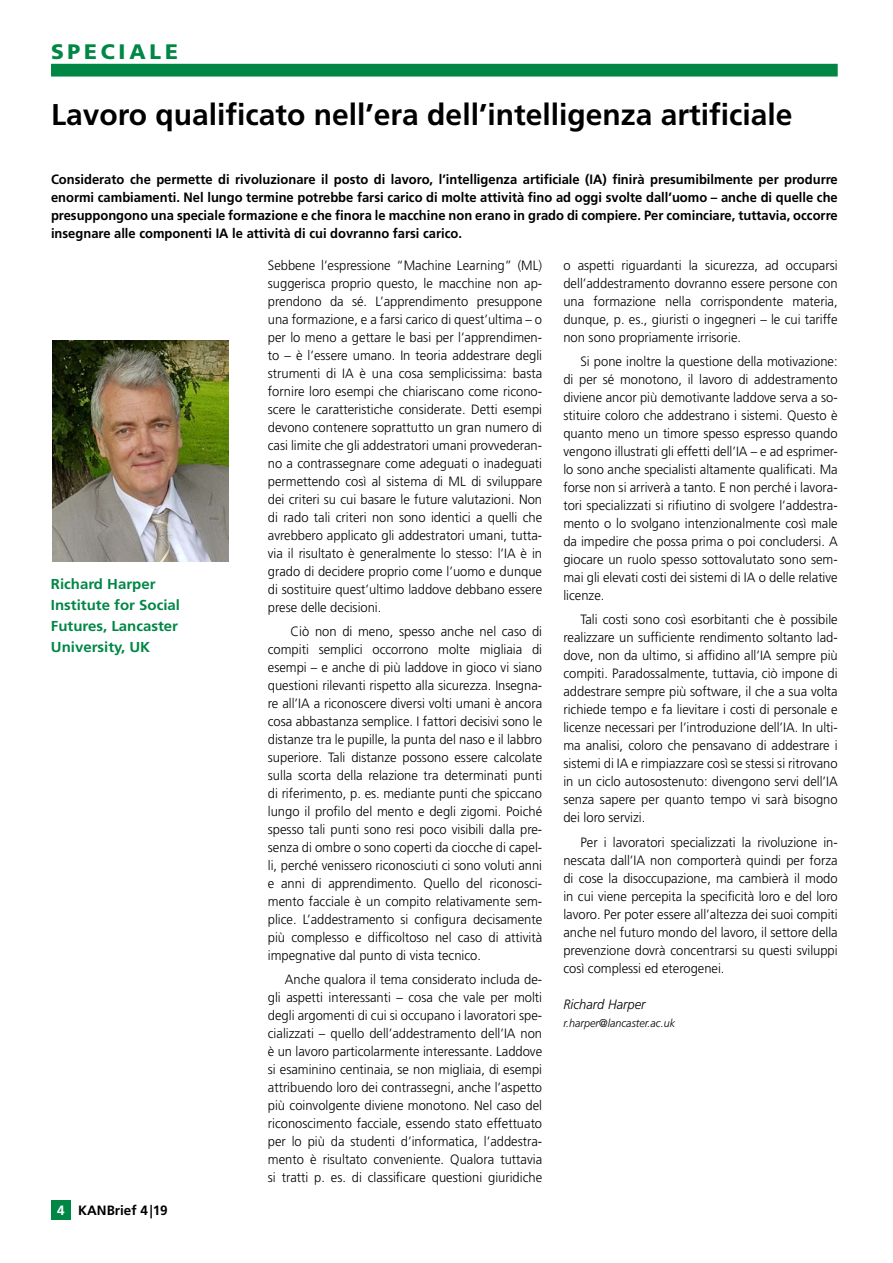
<style>
.page{position:relative;width:893px;height:1263px;background:#fff}
.page>*{position:absolute;margin:0;border:0;box-sizing:border-box;transform-origin:0 0}
.t1{font:700 30px "Frutiger LT Std";color:#000}
.t2{font:900 21px "Frutiger";letter-spacing:.18em;color:#008745}
.t3{font:700 14.4px/21px "Frutiger LT Std";color:#008745;scale:1.04 1}
.t4{font:300 13.5px/18px "Frutiger LT Std";color:#000;text-align:justify;scale:.96 1}
.t5{font:700 13.5px/17.9px "Frutiger";color:#000;text-align:justify;scale:.96 1}
.t6{font:italic 300 13.5px "Frutiger LT Std";color:#000;scale:.96 1}
.t7{font:700 13.5px "Frutiger LT Std";color:#000}
.t8{font:700 13.5px "Frutiger";color:#fff}
.t9{font:italic 300 11.25px "Frutiger LT Std";color:#000;scale:.96 1}
</style>
<div class="page">
<img style="left:52px;top:340px;width:177px;height:221px">
<div style="left:51px;top:64px;width:787px;height:13px;background:#008745"></div>
<div style="left:51px;top:1199px;width:20px;height:20px;background:#008745"></div>
<h2 class="t2" style="left:51px;top:39px;width:128px">SPECIALE</h2>
<h1 class="t1" style="left:51px;top:96px;width:743px">Lavoro qualificato nell’era dell’intelligenza artificiale</h1>
<p class="t5" style="left:51px;top:171px;width:821px">Considerato che permette di rivoluzionare il posto di lavoro, l’intelligenza artificiale (IA) finirà presumibilmente per produrre enormi cambiamenti. Nel lungo termine potrebbe farsi carico di molte attività fino ad oggi svolte dall’uomo – anche di quelle che presuppongono una speciale formazione e che finora le macchine non erano in grado di compiere. Per cominciare, tuttavia, occorre insegnare alle componenti IA le attività di cui dovranno farsi carico.</p>
<p class="t4" style="left:268px;top:256px;width:287px">Sebbene l’espressione “Machine Learning” (ML) suggerisca proprio questo, le macchine non ap&shy;prendono da sé. L’apprendimento presuppone una formazione, e a farsi carico di quest’ultima – o per lo meno a gettare le basi per l’apprendimen&shy;to – è l’essere umano. In teoria addestrare degli strumenti di IA è una cosa semplicissima: basta fornire loro esempi che chiariscano come ricono&shy;scere le caratteristiche considerate. Detti esempi devono contenere soprattutto un gran numero di casi limite che gli addestratori umani provvederan&shy;no a contrassegnare come adeguati o inadeguati permettendo così al sistema di ML di sviluppare dei criteri su cui basare le future valutazioni. Non di rado tali criteri non sono identici a quelli che avrebbero applicato gli addestratori umani, tutta&shy;via il risultato è generalmente lo stesso: l’IA è in grado di decidere proprio come l’uomo e dunque di sostituire quest’ultimo laddove debbano essere prese delle decisioni.</p>
<p class="t4" style="left:268px;top:622px;width:287px;text-indent:23px">Ciò non di meno, spesso anche nel caso di compiti semplici occorrono molte migliaia di esempi – e anche di più laddove in gioco vi siano questioni rilevanti rispetto alla sicurezza. Insegna&shy;re all’IA a riconoscere diversi volti umani è ancora cosa abbastanza semplice. I fattori decisivi sono le distanze tra le pupille, la punta del naso e il labbro superiore. Tali distanze possono essere calcolate sulla scorta della relazione tra determinati punti di riferimento, p. es. mediante punti che spiccano lungo il profilo del mento e degli zigomi. Poiché spesso tali punti sono resi poco visibili dalla pre&shy;senza di ombre o sono coperti da ciocche di capel&shy;li, perché venissero riconosciuti ci sono voluti anni e anni di apprendimento. Quello del riconosci&shy;mento facciale è un compito relativamente sem&shy;plice. L’addestramento si configura decisamente più complesso e difficoltoso nel caso di attività impegnative dal punto di vista tecnico.</p>
<p class="t4" style="left:268px;top:971px;width:287px;text-indent:17px">Anche qualora il tema considerato includa de&shy;gli aspetti interessanti – cosa che vale per molti degli argomenti di cui si occupano i lavoratori spe&shy;cializzati – quello dell’addestramento dell’IA non è un lavoro particolarmente interessante. Laddove si esaminino centinaia, se non migliaia, di esempi attribuendo loro dei contrassegni, anche l’aspetto più coinvolgente diviene monotono. Nel caso del riconoscimento facciale, essendo stato effettuato per lo più da studenti d’informatica, l’addestra&shy;mento è risultato conveniente. Qualora tuttavia si tratti p. es. di classificare questioni giuridiche</p>
<p class="t4" style="left:563px;top:256px;width:287px">o aspetti riguardanti la sicurezza, ad occuparsi dell’addestramento dovranno essere persone con una formazione nella corrispondente materia, dunque, p. es., giuristi o ingegneri – le cui tariffe non sono propriamente irrisorie.</p>
<p class="t4" style="left:563px;top:352px;width:287px;text-indent:17px">Si pone inoltre la questione della motivazione: di per sé monotono, il lavoro di addestramento diviene ancor più demotivante laddove serva a so&shy;stituire coloro che addestrano i sistemi. Questo è quanto meno un timore spesso espresso quando vengono illustrati gli effetti dell’IA – e ad esprimer&shy;lo sono anche specialisti altamente qualificati. Ma forse non si arriverà a tanto. E non perché i lavora&shy;tori specializzati si rifiutino di svolgere l’addestra&shy;mento o lo svolgano intenzionalmente così male da impedire che possa prima o poi concludersi. A giocare un ruolo spesso sottovalutato sono sem&shy;mai gli elevati costi dei sistemi di IA o delle relative licenze.</p>
<p class="t4" style="left:563px;top:611px;width:287px;text-indent:17px">Tali costi sono così esorbitanti che è possibile realizzare un sufficiente rendimento soltanto lad&shy;dove, non da ultimo, si affidino all’IA sempre più compiti. Paradossalmente, tuttavia, ciò impone di addestrare sempre più software, il che a sua volta richiede tempo e fa lievitare i costi di personale e licenze necessari per l’introduzione dell’IA. In ulti&shy;ma analisi, coloro che pensavano di addestrare i sistemi di IA e rimpiazzare così se stessi si ritrovano in un ciclo autosostenuto: divengono servi dell’IA senza sapere per quanto tempo vi sarà bisogno dei loro servizi.</p>
<p class="t4" style="left:563px;top:833px;width:287px;text-indent:17px">Per i lavoratori specializzati la rivoluzione in&shy;nescata dall’IA non comporterà quindi per forza di cose la disoccupazione, ma cambierà il modo in cui viene percepita la specificità loro e del loro lavoro. Per poter essere all’altezza dei suoi compiti anche nel futuro mondo del lavoro, il settore della prevenzione dovrà concentrarsi su questi sviluppi così complessi ed eterogenei.</p>
<p class="t6" style="left:563px;top:997px;width:87px">Richard Harper</p>
<p class="t9" style="left:563px;top:1017px;width:118px">r.harper@lancaster.ac.uk</p>
<p class="t3" style="left:51px;top:574px;width:126px">Richard Harper<br>Institute for Social<br>Futures, Lancaster<br>University, UK</p>
<p class="t8" style="left:57px;top:1202px;width:9px">4</p>
<p class="t7" style="left:78px;top:1202px;width:91px">KANBrief 4|19</p>
</div>
